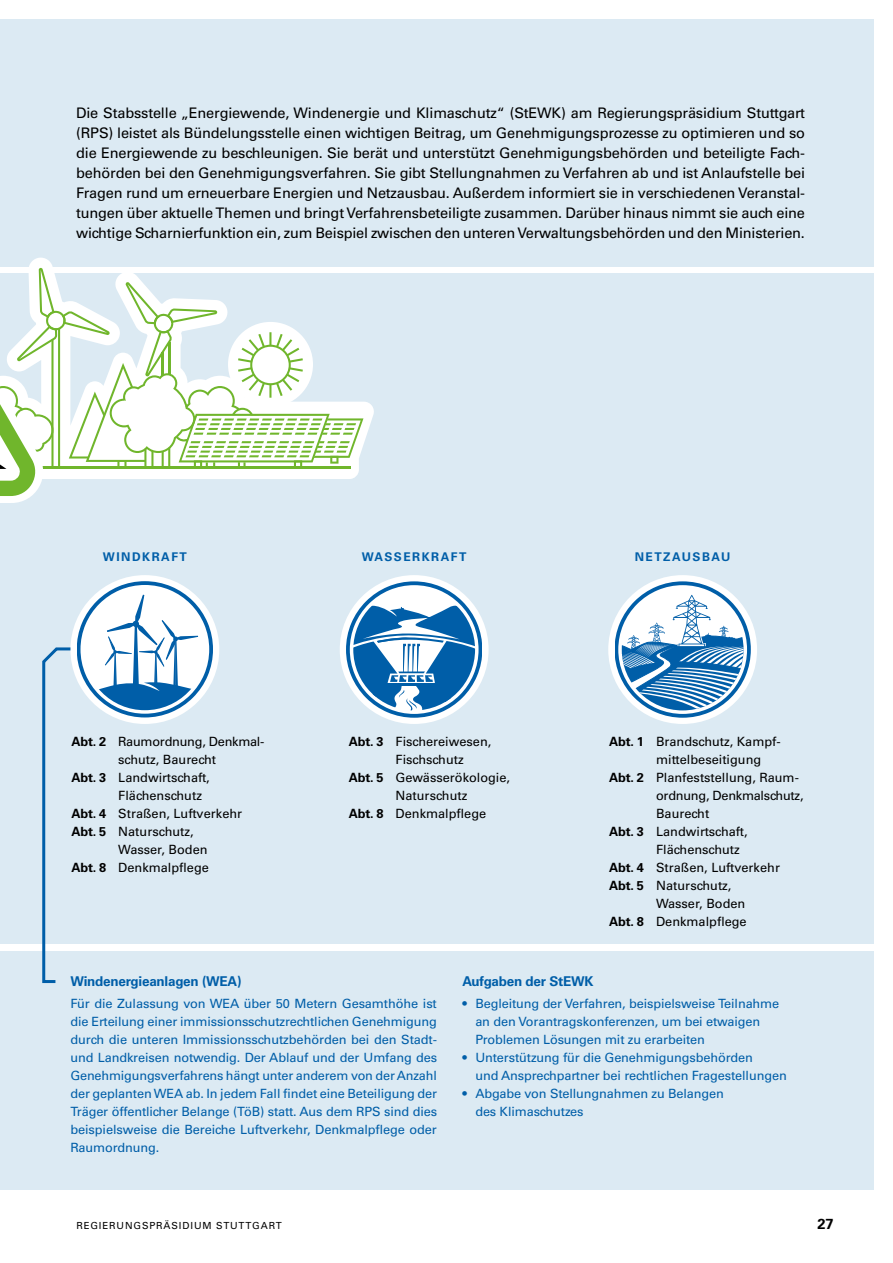
<style>
.page{position:relative;width:893px;height:1263px;background:#fff}
.page>*{position:absolute;margin:0;border:0;box-sizing:border-box;transform-origin:0 0}
.t1{font:14.55px/20px "Univers LT Pro 55 Roman";letter-spacing:-.015em;color:#000;text-align:justify}
.t2{font:700 14.55px "Univers LT Pro 65";color:#000}
.P_Blue{font:700 13.5px "Univers LT Pro 65";letter-spacing:-.015em;color:#005ea8}
.P_Blue-2{font:12.75px/18px "Univers LT Pro 55 Roman";letter-spacing:-.01em;color:#005ea8}
.P_Abt{font:12.75px/18px "Univers LT Pro 55 Roman";color:#000}
.P_Abt-2{font:12.75px/18px "Univers LT Pro 55 Roman";letter-spacing:-.02em;color:#000}
.t3{font:700 12px "Univers LT Pro 65";letter-spacing:.125em;color:#005ea8}
.t4{font:9.75px "Univers LT Pro 55 Roman";letter-spacing:.09em;color:#000}
.s1{font-family:"Univers LT Pro 65";font-weight:700}
</style>
<div class="page">
<div style="left:0;top:19px;width:874px;height:247px;background:#dceaf3"></div>
<div style="left:0;top:273px;width:874px;height:671px;background:#dceaf3"></div>
<div style="left:0;top:951px;width:874px;height:238px;background:#dceaf3"></div>
<div style="left:70px;top:575px;width:149px;height:149px;background:#fff;border-radius:50%"></div>
<svg style="left:42px;top:582px;width:171px;height:402px"></svg>
<div style="left:608px;top:575px;width:149px;height:149px;background:#fff;border-radius:50%"></div>
<svg style="left:615px;top:582px;width:135px;height:135px"></svg>
<div style="left:340px;top:575px;width:149px;height:149px;background:#fff;border-radius:50%"></div>
<svg style="left:346px;top:582px;width:136px;height:135px"></svg>
<svg style="left:0;top:257px;width:306px;height:11px"></svg>
<svg style="left:0;top:268px;width:374px;height:235px"></svg>
<p class="t1" style="left:76px;top:102px;width:730px">Die Stabsstelle „Energiewende, Windenergie und Klimaschutz“ (StEWK) am Regierungspräsidium Stuttgart (RPS) leistet als Bündelungsstelle einen wichtigen Beitrag, um Genehmigungsprozesse zu optimieren und so die Energiewende zu beschleunigen. Sie berät und unterstützt Genehmigungsbehörden und beteiligte Fach&shy;behörden bei den Genehmigungsverfahren. Sie gibt Stellungnahmen zu Verfahren ab und ist Anlaufstelle bei Fragen rund um erneuerbare Energien und Netzausbau. Außerdem informiert sie in verschiedenen Veranstal&shy;tungen über aktuelle Themen und bringt Verfahrensbeteiligte zusammen. Darüber hinaus nimmt sie auch eine wichtige Scharnierfunktion ein, zum Beispiel zwischen den unteren Verwaltungsbehörden und den Ministerien.</p>
<p class="t3" style="left:103px;top:548px;width:86px">WINDKRAFT</p>
<p class="t3" style="left:362px;top:548px;width:106px">WASSERKRAFT</p>
<p class="t3" style="left:635px;top:548px;width:97px">NETZAUSBAU</p>
<h4 class="P_Abt-2" style="left:72px;top:731px;width:194px;text-align:center"><span class="s1">Abt. 2</span> Raumordnung, Denkmal&shy;schutz, Baurecht</h4>
<p class="P_Abt" style="left:72px;top:767px;width:140px"><span class="s1">Abt. 3</span> Landwirtschaft,</p>
<p class="P_Abt" style="left:118px;top:785px;width:85px">Flächenschutz</p>
<p class="P_Abt" style="left:72px;top:803px;width:172px"><span class="s1">Abt. 4</span> Straßen, Luftverkehr</p>
<p class="P_Abt" style="left:72px;top:821px;width:124px"><span class="s1">Abt. 5</span> Naturschutz,</p>
<p class="P_Abt" style="left:118px;top:839px;width:91px">Wasser, Boden</p>
<p class="P_Abt" style="left:72px;top:857px;width:139px"><span class="s1">Abt. 8</span> Denkmalpflege</p>
<p class="P_Abt" style="left:396px;top:731px;width:97px;text-indent:-47px"><span class="s1">Abt. 3</span> Fischereiwesen,<br>Fischschutz</p>
<p class="P_Abt" style="left:349px;top:767px;width:163px;text-align:center"><span class="s1">Abt. 5</span> Gewässerökologie,<br>Naturschutz</p>
<p class="P_Abt" style="left:349px;top:803px;width:139px"><span class="s1">Abt. 8</span> Denkmalpflege</p>
<h4 class="P_Abt" style="left:609px;top:731px;width:173px"><span class="s1">Abt. 1</span> Brandschutz, Kampf-</h4>
<h4 class="P_Abt" style="left:656px;top:749px;width:107px">mittelbeseitigung</h4>
<p class="P_Abt-2" style="left:656px;top:767px;width:149px;text-indent:-47px"><span class="s1">Abt. 2</span> Planfeststellung, Raum&shy;ordnung, Denkmalschutz,</p>
<p class="P_Abt" style="left:656px;top:803px;width:55px">Baurecht</p>
<h4 class="P_Abt" style="left:656px;top:821px;width:93px;text-indent:-47px"><span class="s1">Abt. 3</span> Landwirtschaft,<br>Flächenschutz</h4>
<h4 class="P_Abt" style="left:609px;top:857px;width:172px"><span class="s1">Abt. 4</span> Straßen, Luftverkehr</h4>
<h4 class="P_Abt" style="left:656px;top:875px;width:91px;text-indent:-47px"><span class="s1">Abt. 5</span> Naturschutz,<br>Wasser, Boden</h4>
<h4 class="P_Abt" style="left:609px;top:911px;width:139px"><span class="s1">Abt. 8</span> Denkmalpflege</h4>
<p class="P_Blue" style="left:70px;top:971px;width:173px">Windenergieanlagen (WEA)</p>
<p class="P_Blue-2" style="left:70px;top:994px;width:368px;text-align:justify">Für die Zulassung von WEA über 50 Metern Gesamthöhe ist die Erteilung einer immissionsschutzrechtlichen Genehmigung durch die unteren Immissionsschutzbehörden bei den Stadt&shy;und Landkreisen notwendig. Der Ablauf und der Umfang des Genehmigungsverfahrens hängt unter anderem von der Anzahl der geplanten WEA ab. In jedem Fall findet eine Beteiligung der Träger öffentlicher Belange (TöB) statt. Aus dem RPS sind dies beispielsweise die Bereiche Luftverkehr, Denkmalpflege oder Raumordnung.</p>
<p class="P_Blue" style="left:463px;top:971px;width:132px">Aufgaben der StEWK</p>
<p class="P_Blue-2" style="left:475px;top:994px;width:305px;text-indent:-13px">• Begleitung der Verfahren, beispielsweise Teilnahme an den Vorantragskonferenzen, um bei etwaigen<br>Problemen Lösungen mit zu erarbeiten</p>
<p class="P_Blue-2" style="left:475px;top:1048px;width:313px;text-indent:-13px">• Unterstützung für die Genehmigungsbehörden<br>und Ansprechpartner bei rechtlichen Fragestellungen</p>
<p class="P_Blue-2" style="left:475px;top:1084px;width:250px;text-indent:-13px">• Abgabe von Stellungnahmen zu Belangen des Klimaschutzes</p>
<p class="t4" style="left:77px;top:1219px;width:207px">REGIERUNGSPRÄSIDIUM STUTTGART</p>
<p class="t2" style="left:817px;top:1213px;width:18px">27</p>
</div>
